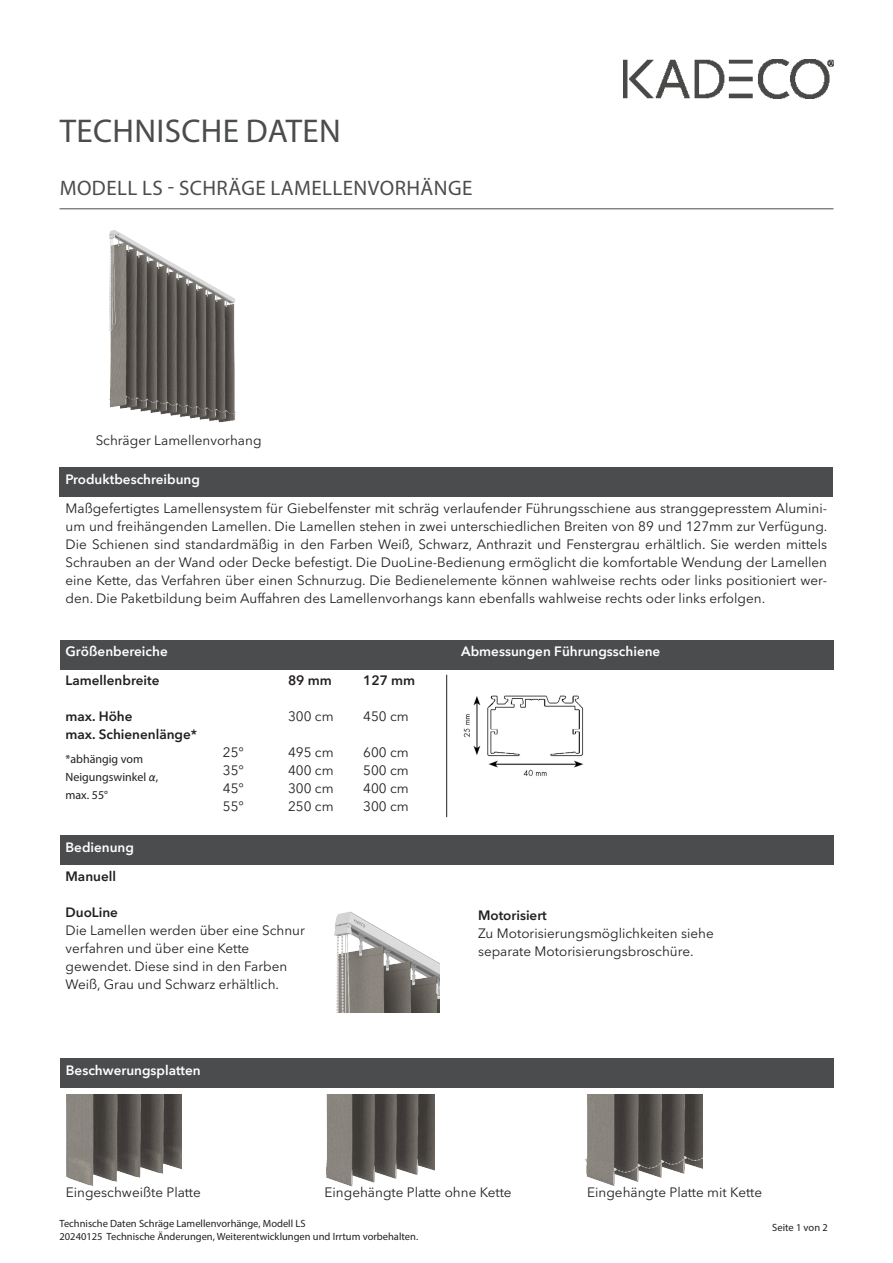
<style>
.page{position:relative;width:893px;height:1263px;background:#fff}
.page>*{position:absolute;margin:0;border:0;box-sizing:border-box;transform-origin:0 0}
.Headline{font:33px "Myriad Pro";letter-spacing:.01em;color:#4b4c4d}
.Unterheadline{font:21px "Myriad Pro";letter-spacing:.02em;color:#4b4c4d}
.Tabelle_Fließtext{font:13.5px/18px "Avenir Next LT Pro";color:#231f20;text-align:justify}
.Tabelle_Kopftext_dem{font:600 13.5px "Avenir Next LT Pro";color:#fff}
.Tabelle_Fließtext-2{font:600 13.5px "Avenir Next LT Pro";color:#231f20}
.Tabelle_Fließtext-3{font:12px/18px "Myriad Pro";color:#231f20}
.t1{font:10.5px/12.6px "Myriad Pro";color:#231f20}
.s1{font-family:"Calibri";font-style:italic}
</style>
<div class="page">
<img style="left:623px;top:60px;width:210px;height:38px">
<div style="left:60px;top:468px;width:773px;height:29px;background:#4b4c4d"></div>
<div style="left:60px;top:640px;width:773px;height:29px;background:#4b4c4d"></div>
<div style="left:60px;top:835px;width:773px;height:29px;background:#4b4c4d"></div>
<hr style="left:60px;top:209px;width:773px;height:1px;background:#4b4c4d">
<hr style="left:446px;top:675px;width:1px;height:142px;background:#231f20">
<img style="left:334px;top:911px;width:105px;height:101px">
<img style="left:463px;top:695px;width:121px;height:81px">
<div style="left:60px;top:1058px;width:774px;height:29px;background:#4b4c4d"></div>
<img style="left:66px;top:1094px;width:116px;height:92px">
<img style="left:326px;top:1094px;width:109px;height:93px">
<img style="left:585px;top:1094px;width:118px;height:92px">
<img style="left:109px;top:230px;width:127px;height:193px">
<p class="Headline" style="left:60px;top:111px;width:282px">TECHNISCHE DATEN</p>
<p class="Unterheadline" style="left:60px;top:175px;width:414px">MODELL LS - SCHRÄGE LAMELLENVORHÄNGE</p>
<p class="Tabelle_Fließtext" style="left:96px;top:431px;width:167px">Schräger Lamellenvorhang</p>
<p class="Tabelle_Kopftext_dem" style="left:66px;top:471px;width:136px">Produktbeschreibung</p>
<p class="Tabelle_Fließtext" style="left:66px;top:499px;width:763px">Maßgefertigtes Lamellensystem für Giebelfenster mit schräg verlaufender Führungsschiene aus stranggepresstem Alumini&shy;um und freihängenden Lamellen. Die Lamellen stehen in zwei unterschiedlichen Breiten von 89 und 127mm zur Verfügung.<br>Die Schienen sind standardmäßig in den Farben Weiß, Schwarz, Anthrazit und Fenstergrau erhältlich. Sie werden mittels Schrauben an der Wand oder Decke befestigt. Die DuoLine-Bedienung ermöglicht die komfortable Wendung der Lamellen eine Kette, das Verfahren über einen Schnurzug. Die Bedienelemente können wahlweise rechts oder links positioniert wer&shy;den. Die Paketbildung beim Auffahren des Lamellenvorhangs kann ebenfalls wahlweise rechts oder links erfolgen.</p>
<p class="Tabelle_Kopftext_dem" style="left:66px;top:643px;width:104px">Größenbereiche</p>
<p class="Tabelle_Kopftext_dem" style="left:461px;top:643px;width:201px">Abmessungen Führungsschiene</p>
<p class="Tabelle_Fließtext-2" style="left:66px;top:672px;width:95px">Lamellenbreite</p>
<p class="Tabelle_Fließtext-2" style="left:66px;top:708px;width:69px">max. Höhe</p>
<p class="Tabelle_Fließtext-2" style="left:66px;top:726px;width:133px">max. Schienenlänge*</p>
<p class="Tabelle_Fließtext" style="left:223px;top:743px;width:23px">25°</p>
<p class="Tabelle_Fließtext" style="left:223px;top:761px;width:23px">35°</p>
<p class="Tabelle_Fließtext" style="left:223px;top:779px;width:23px">45°</p>
<p class="Tabelle_Fließtext" style="left:223px;top:797px;width:23px">55°</p>
<p class="Tabelle_Fließtext-2" style="left:288px;top:672px;width:45px">89 mm</p>
<p class="Tabelle_Fließtext" style="left:288px;top:707px;width:47px">300 cm</p>
<p class="Tabelle_Fließtext" style="left:288px;top:743px;width:47px">495 cm</p>
<p class="Tabelle_Fließtext" style="left:288px;top:761px;width:47px">400 cm</p>
<p class="Tabelle_Fließtext" style="left:288px;top:779px;width:47px">300 cm</p>
<p class="Tabelle_Fließtext" style="left:288px;top:797px;width:47px">250 cm</p>
<p class="Tabelle_Fließtext-2" style="left:363px;top:672px;width:54px">127 mm</p>
<p class="Tabelle_Fließtext" style="left:363px;top:707px;width:47px">450 cm</p>
<p class="Tabelle_Fließtext" style="left:363px;top:743px;width:47px">600 cm</p>
<p class="Tabelle_Fließtext" style="left:363px;top:761px;width:47px">500 cm</p>
<p class="Tabelle_Fließtext" style="left:363px;top:779px;width:47px">400 cm</p>
<p class="Tabelle_Fließtext" style="left:363px;top:797px;width:47px">300 cm</p>
<p class="Tabelle_Fließtext-3" style="left:65px;top:750px;width:94px">*abhängig vom<br>Neigungswinkel <span class="s1">α</span>, max. 55°</p>
<p class="Tabelle_Kopftext_dem" style="left:66px;top:839px;width:70px">Bedienung</p>
<p class="Tabelle_Fließtext-2" style="left:66px;top:868px;width:52px">Manuell</p>
<p class="Tabelle_Fließtext-2" style="left:66px;top:904px;width:54px">DuoLine</p>
<p class="Tabelle_Fließtext" style="left:66px;top:921px;width:241px">Die Lamellen werden über eine Schnur</p>
<p class="Tabelle_Fließtext" style="left:66px;top:939px;width:185px">verfahren und über eine Kette</p>
<p class="Tabelle_Fließtext" style="left:66px;top:957px;width:223px">gewendet. Diese sind in den Farben</p>
<p class="Tabelle_Fließtext" style="left:66px;top:975px;width:215px">Weiß, Grau und Schwarz erhältlich.</p>
<p class="Tabelle_Kopftext_dem" style="left:66px;top:1062px;width:136px">Beschwerungsplatten</p>
<p class="Tabelle_Fließtext-2" style="left:478px;top:907px;width:70px">Motorisiert</p>
<p class="Tabelle_Fließtext" style="left:478px;top:924px;width:237px">Zu Motorisierungsmöglichkeiten siehe</p>
<p class="Tabelle_Fließtext" style="left:478px;top:942px;width:217px">separate Motorisierungsbroschüre.</p>
<p class="Tabelle_Fließtext" style="left:66px;top:1183px;width:137px">Eingeschweißte Platte</p>
<p class="Tabelle_Fließtext" style="left:325px;top:1183px;width:189px">Eingehängte Platte ohne Kette</p>
<p class="Tabelle_Fließtext" style="left:587px;top:1183px;width:176px">Eingehängte Platte mit Kette</p>
<p class="t1" style="left:60px;top:1217px;width:360px">Technische Daten Schräge Lamellenvorhänge, Modell LS<br>20240125 Technische Änderungen, Weiterentwicklungen und Irrtum vorbehalten.</p>
<p class="t1" style="left:772px;top:1221px;width:57px">Seite 1 von 2</p>
</div>
